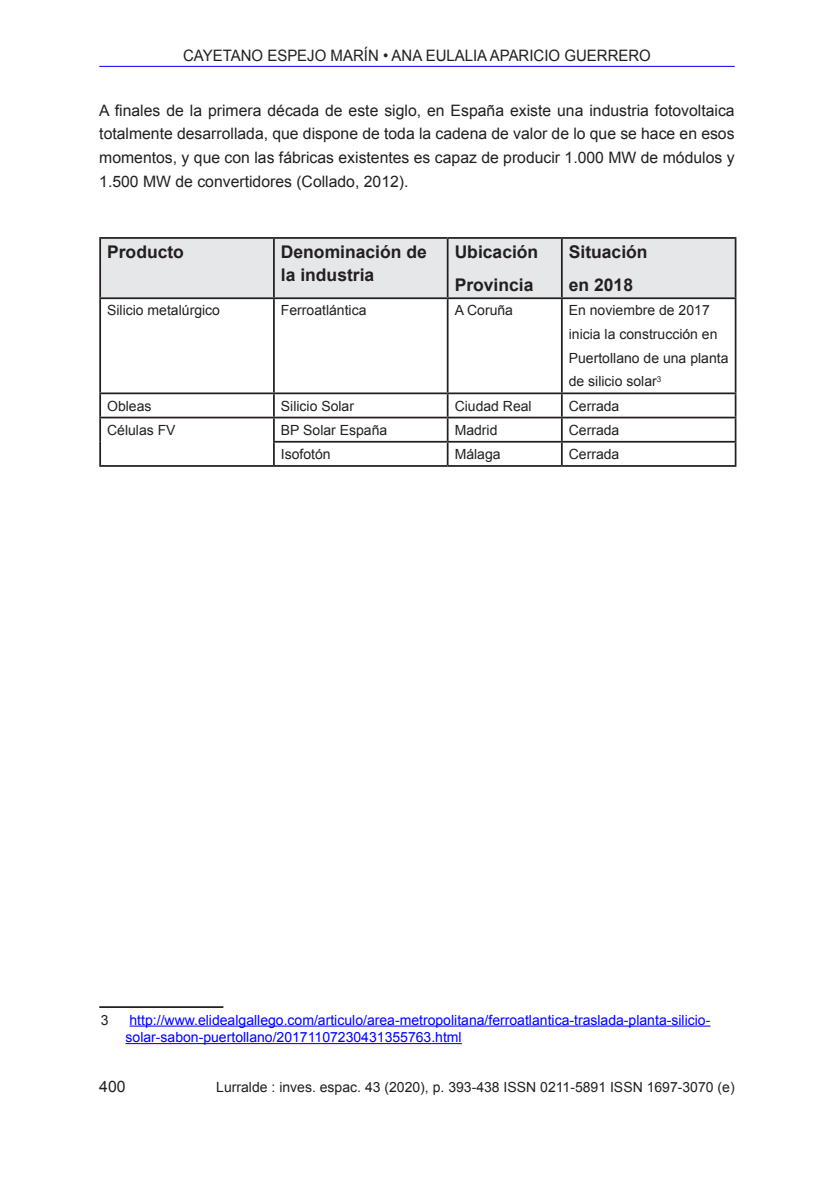
<style>
.page{position:relative;width:834px;height:1191px;background:#fff}
.page>*{position:absolute;margin:0;border:0;box-sizing:border-box;transform-origin:0 0}
.t1{font:700 17.5px/23.6px "Arial";color:#231f20}
.t2{font:15.75px/23.6px "Arial";color:#231f20;text-align:justify}
.t3{font:15.75px "Arial";color:#231f20;scale:.95 1}
.pie{font:14px/23.6px "Arial";color:#231f20}
.pie-2{font:14px/17.5px "Arial";color:#00f}
</style>
<div class="page">
<hr style="left:99px;top:66px;width:635px;height:1px;background:#00f">
<div style="left:101px;top:239px;width:633px;height:58px;background:#e6e7e9"></div>
<hr style="left:99px;top:237px;width:175px;height:2px;background:#231f20">
<hr style="left:99px;top:239px;width:2px;height:58px;background:#231f20">
<hr style="left:274px;top:237px;width:173px;height:2px;background:#231f20">
<hr style="left:273px;top:239px;width:2px;height:58px;background:#231f20">
<hr style="left:447px;top:237px;width:114px;height:2px;background:#231f20">
<hr style="left:446px;top:239px;width:2px;height:58px;background:#231f20">
<hr style="left:561px;top:237px;width:175px;height:2px;background:#231f20">
<hr style="left:561px;top:239px;width:1px;height:58px;background:#231f20">
<hr style="left:734px;top:239px;width:2px;height:58px;background:#231f20">
<hr style="left:99px;top:297px;width:175px;height:2px;background:#231f20">
<hr style="left:99px;top:299px;width:2px;height:93px;background:#231f20">
<hr style="left:274px;top:297px;width:173px;height:2px;background:#231f20">
<hr style="left:273px;top:299px;width:2px;height:93px;background:#231f20">
<hr style="left:447px;top:297px;width:114px;height:2px;background:#231f20">
<hr style="left:446px;top:299px;width:2px;height:93px;background:#231f20">
<hr style="left:561px;top:297px;width:175px;height:2px;background:#231f20">
<hr style="left:561px;top:299px;width:1px;height:93px;background:#231f20">
<hr style="left:734px;top:299px;width:2px;height:93px;background:#231f20">
<hr style="left:99px;top:392px;width:175px;height:2px;background:#231f20">
<hr style="left:99px;top:394px;width:2px;height:23px;background:#231f20">
<hr style="left:274px;top:392px;width:173px;height:2px;background:#231f20">
<hr style="left:273px;top:394px;width:2px;height:23px;background:#231f20">
<hr style="left:447px;top:392px;width:114px;height:2px;background:#231f20">
<hr style="left:446px;top:394px;width:2px;height:23px;background:#231f20">
<hr style="left:561px;top:392px;width:175px;height:2px;background:#231f20">
<hr style="left:734px;top:394px;width:2px;height:23px;background:#231f20">
<hr style="left:99px;top:417px;width:175px;height:1px;background:#231f20">
<hr style="left:99px;top:418px;width:2px;height:24px;background:#231f20">
<hr style="left:274px;top:417px;width:173px;height:1px;background:#231f20">
<hr style="left:273px;top:418px;width:2px;height:23px;background:#231f20">
<hr style="left:447px;top:417px;width:114px;height:1px;background:#231f20">
<hr style="left:446px;top:418px;width:2px;height:23px;background:#231f20">
<hr style="left:561px;top:417px;width:175px;height:1px;background:#231f20">
<hr style="left:734px;top:418px;width:2px;height:23px;background:#231f20">
<hr style="left:99px;top:442px;width:2px;height:23px;background:#231f20">
<hr style="left:273px;top:441px;width:174px;height:1px;background:#231f20">
<hr style="left:273px;top:442px;width:2px;height:23px;background:#231f20">
<hr style="left:447px;top:441px;width:114px;height:1px;background:#231f20">
<hr style="left:446px;top:442px;width:2px;height:23px;background:#231f20">
<hr style="left:561px;top:441px;width:175px;height:1px;background:#231f20">
<svg style="left:561px;top:394px;width:1px;height:71px"></svg>
<hr style="left:734px;top:442px;width:2px;height:23px;background:#231f20">
<hr style="left:99px;top:465px;width:175px;height:2px;background:#231f20">
<hr style="left:274px;top:465px;width:173px;height:2px;background:#231f20">
<hr style="left:447px;top:465px;width:114px;height:2px;background:#231f20">
<hr style="left:561px;top:465px;width:175px;height:2px;background:#231f20">
<hr style="left:99px;top:1006px;width:124px;height:2px;background:#231f20">
<hr style="left:129px;top:1025px;width:581px;height:1px;background:#00f">
<hr style="left:125px;top:1043px;width:336px;height:1px;background:#00f">
<p class="t3" style="left:183px;top:45px;width:494px">CAYETANO ESPEJO MARÍN • ANA EULALIA APARICIO GUERRERO</p>
<p class="t2" style="left:99px;top:98px;width:636px">A finales de la primera década de este siglo, en España existe una industria fotovoltaica totalmente desarrollada, que dispone de toda la cadena de valor de lo que se hace en esos momentos, y que con las fábricas existentes es capaz de producir 1.000 MW de módulos y 1.500 MW de convertidores (Collado, 2012).</p>
<p class="t1" style="left:107px;top:240px;width:78px">Producto</p>
<p class="t1" style="left:281px;top:240px;width:147px">Denominación de la industria</p>
<p class="t1" style="left:454px;top:240px;width:85px">Ubicación</p>
<p class="t1" style="left:454px;top:274px;width:80px">Provincia</p>
<p class="t1" style="left:568px;top:240px;width:80px">Situación</p>
<p class="t1" style="left:568px;top:274px;width:66px">en 2018</p>
<p class="pie" style="left:107px;top:299px;width:114px">Silicio metalúrgico</p>
<p class="pie" style="left:281px;top:299px;width:87px">Ferroatlántica</p>
<p class="pie" style="left:454px;top:299px;width:60px">A Coruña</p>
<p class="pie" style="left:568px;top:299px;width:161px">En noviembre de 2017 inicia la construcción en<br>Puertollano de una planta de silicio solar<sup>3</sup></p>
<p class="pie" style="left:107px;top:394px;width:46px">Obleas</p>
<p class="pie" style="left:281px;top:394px;width:75px">Silicio Solar</p>
<p class="pie" style="left:454px;top:394px;width:79px">Ciudad Real</p>
<p class="pie" style="left:568px;top:394px;width:52px">Cerrada</p>
<p class="pie" style="left:107px;top:418px;width:70px">Células FV</p>
<p class="pie" style="left:281px;top:418px;width:108px">BP Solar España</p>
<p class="pie" style="left:454px;top:418px;width:44px">Madrid</p>
<p class="pie" style="left:568px;top:418px;width:52px">Cerrada</p>
<p class="pie" style="left:281px;top:442px;width:51px">Isofotón</p>
<p class="pie" style="left:454px;top:442px;width:47px">Málaga</p>
<p class="pie" style="left:568px;top:442px;width:52px">Cerrada</p>
<p class="pie" style="left:101px;top:1008px;width:9px">3</p>
<p class="pie-2" style="left:125px;top:1011px;width:586px">http://www.elidealgallego.com/articulo/area-metropolitana/ferroatlantica-traslada-planta-silicio&shy;solar-sabon-puertollano/20171107230431355763.html</p>
<p class="t2" style="left:99px;top:1074px;width:28px">400</p>
<p class="pie" style="left:216px;top:1075px;width:520px">Lurralde : inves. espac. 43 (2020), p. 393-438 ISSN 0211-5891 ISSN 1697-3070 (e)</p>
</div>
